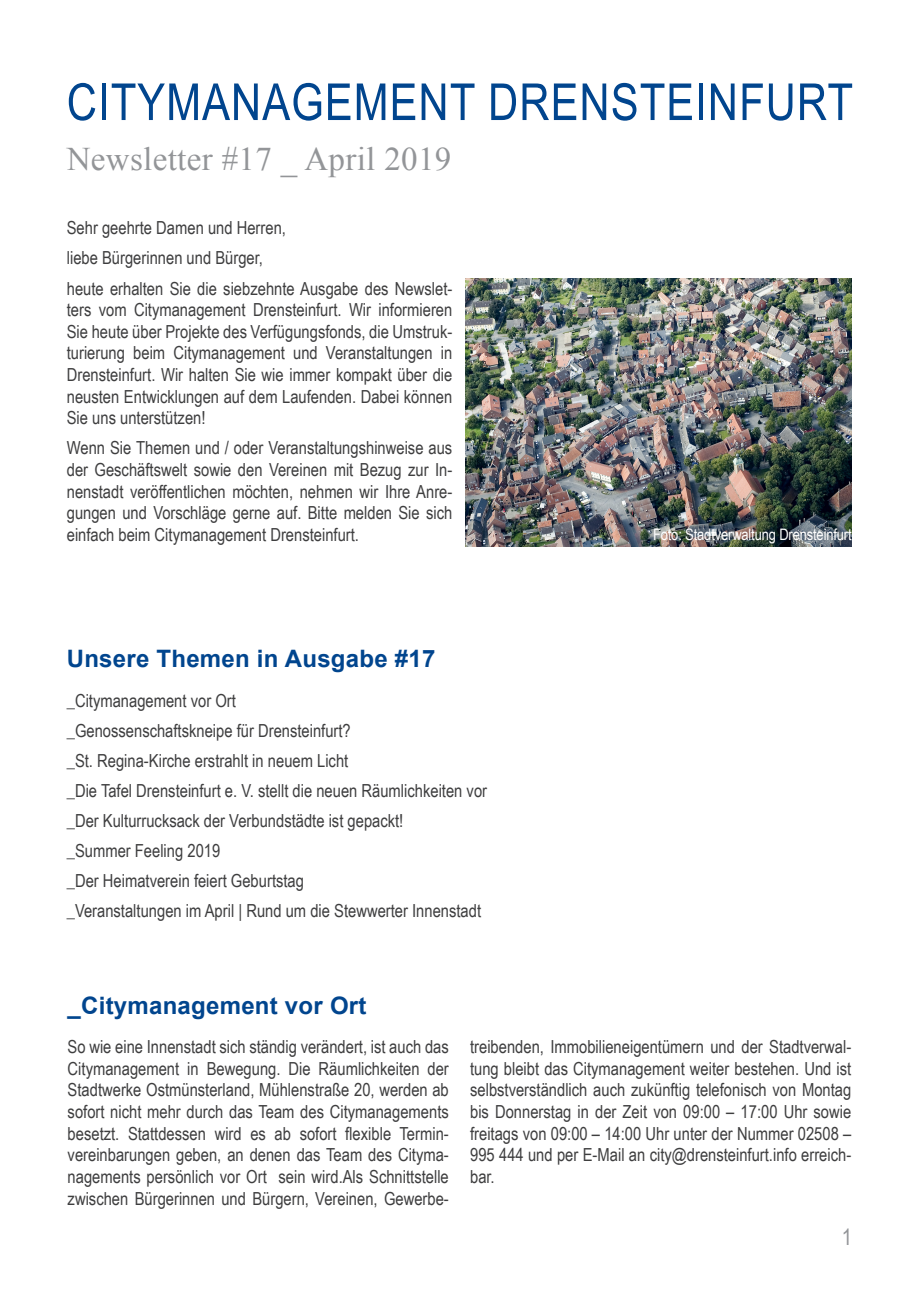
<style>
.page{position:relative;width:919px;height:1289px;background:#fff}
.page>*{position:absolute;margin:0;border:0;box-sizing:border-box;transform-origin:0 0}
.t1{font:51px "Arial Narrow";letter-spacing:.02em;color:#01458e}
.t2{font:33px "Times New Roman";letter-spacing:.01em;color:#939598}
.t3{font:700 24px "Arial";letter-spacing:.01em;color:#01458e}
.t4{font:22.5px "Arial Narrow";color:#939598}
.t5{font:18px/21.6px "Arial Narrow";color:#3e3e3f;text-align:justify}
.t6{font:15.75px "Arial Narrow";letter-spacing:-.01em;color:#fff}
</style>
<div class="page">
<img style="left:465px;top:279px;width:386px;height:267px">
<h1 class="t1" style="left:67px;top:65px;width:166px">Citymanage</h1>
<h1 class="t1" style="left:353px;top:65px;width:65px">ment</h1>
<h1 class="t1" style="left:488px;top:65px;width:90px">Drenstein</h1>
<h1 class="t1" style="left:739px;top:65px;width:101px">furt</h1>
<h2 class="t2" style="left:67px;top:137px;width:386px">Newsletter #17 _ April 2019</h2>
<p class="t5" style="left:67px;top:212px;width:387px;line-height:30.2px;text-align:left">Sehr geehrte Damen und Herren,<br>liebe Bürgerinnen und Bürger,<br>heute erhalten Sie die siebzehnte Ausgabe des Newslet-</p>
<p class="t5" style="left:67px;top:298px;width:387px">ters vom Citymanagement Drensteinfurt. Wir informieren Sie heute über Projekte des Verfügungsfonds, die Umstruk&shy;turierung beim Citymanagement und Veranstaltungen in Drensteinfurt. Wir halten Sie wie immer kompakt über die neusten Entwicklungen auf dem Laufenden. Dabei können Sie uns unterstützen!</p>
<p class="t5" style="left:67px;top:436px;width:387px">Wenn Sie Themen und / oder Veranstaltungshinweise aus der Geschäftswelt sowie den Vereinen mit Bezug zur In&shy;nenstadt veröffentlichen möchten, nehmen wir Ihre Anre&shy;gungen und Vorschläge gerne auf. Bitte melden Sie sich einfach beim Citymanagement Drensteinfurt.</p>
<h3 class="t3" style="left:67px;top:643px;width:370px">Unsere Themen in Ausgabe #17</h3>
<p class="t5" style="left:67px;top:684px;width:422px;line-height:30.2px;text-align:left">_Citymanagement vor Ort<br>_Genossenschaftskneipe für Drensteinfurt?<br>_St. Regina-Kirche erstrahlt in neuem Licht<br>_Die Tafel Drensteinfurt e. V. stellt die neuen Räumlichkeiten vor _Der Kulturrucksack der Verbundstädte ist gepackt!<br>_Summer Feeling 2019<br>_Der Heimatverein feiert Geburtstag<br>_Veranstaltungen im April | Rund um die Stewwerter Innenstadt</p>
<h3 class="t3" style="left:68px;top:989px;width:300px">_Citymanagement vor Ort</h3>
<p class="t6" style="left:653px;top:523px;width:200px">Foto: Stadtverwaltung Drensteinfurt</p>
<p class="t5" style="left:68px;top:1035px;width:383px">So wie eine Innenstadt sich ständig verändert, ist auch das Citymanagement in Bewegung. Die Räumlichkeiten der Stadtwerke Ostmünsterland, Mühlenstraße 20, werden ab sofort nicht mehr durch das Team des Citymanagements besetzt. Stattdessen wird es ab sofort flexible Termin&shy;vereinbarungen geben, an denen das Team des Cityma&shy;nagements persönlich vor Ort sein wird.Als Schnittstelle zwischen Bürgerinnen und Bürgern, Vereinen, Gewerbe-</p>
<p class="t5" style="left:470px;top:1035px;width:382px">treibenden, Immobilieneigentümern und der Stadtverwal&shy;tung bleibt das Citymanagement weiter bestehen. Und ist selbstverständlich auch zukünftig telefonisch von Montag bis Donnerstag in der Zeit von 09:00 – 17:00 Uhr sowie freitags von 09:00 – 14:00 Uhr unter der Nummer 02508 – 995 444 und per E-Mail an city@drensteinfurt.info erreich&shy;bar.</p>
<p class="t4" style="left:841px;top:1220px;width:12px">1</p>
</div>
